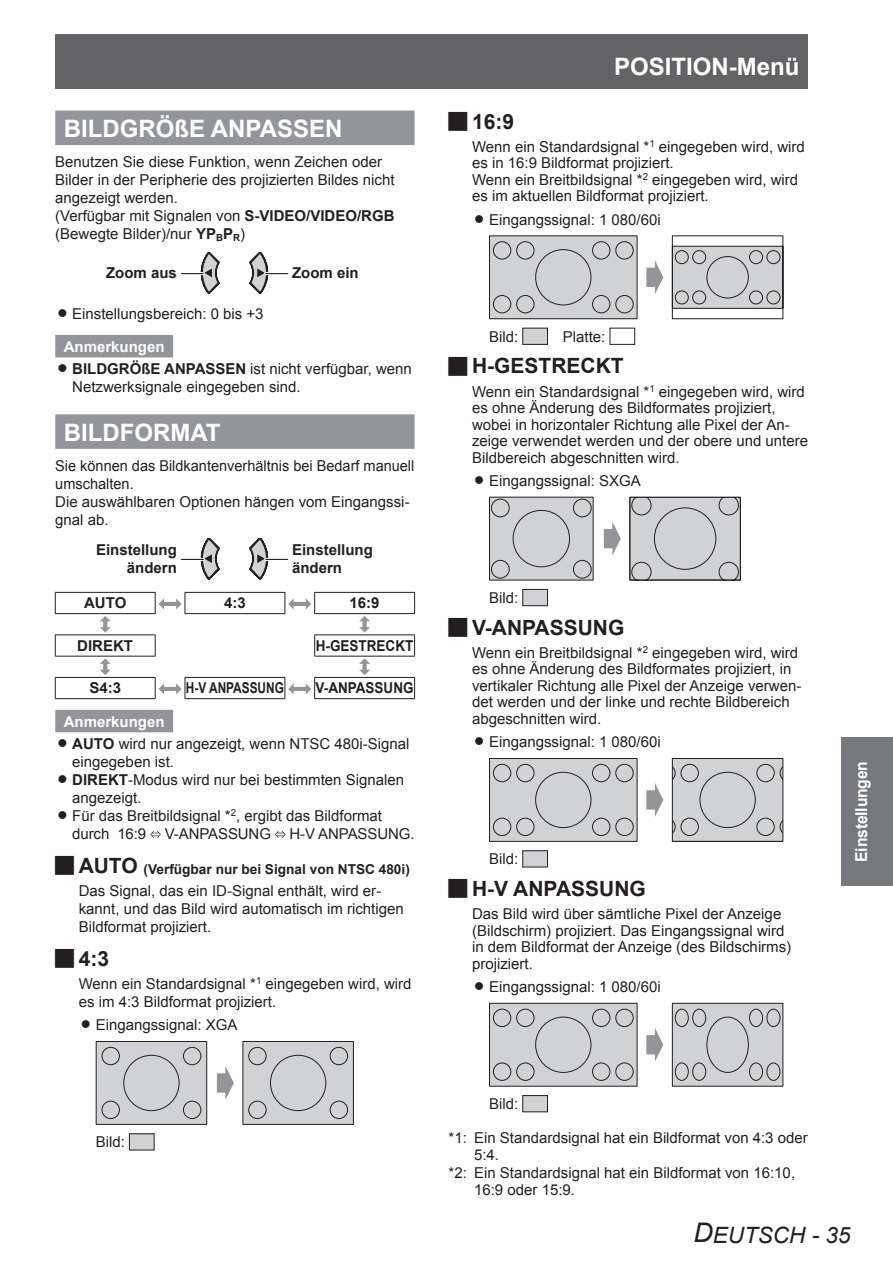
<style>
.page{position:relative;width:893px;height:1263px;background:#fff}
.page>*{position:absolute;margin:0;border:0;box-sizing:border-box;transform-origin:0 0}
.t1{font:700 24px "Arial";color:#fff}
.t2{font:italic 22.5px "Arial";color:#231f20}
.t3{font:700 21px "Arial";color:#231f20}
.t4{font:700 16.5px "Arial";letter-spacing:-.01em;color:#fff;scale:.95 1}
.t5{font:15px/18px "Arial";color:#231f20}
.t6{font:700 15px/18px "Arial";color:#231f20;text-align:right}
.t7{font:700 15px "Arial";color:#231f20;scale:.9 1}
.t8{font:700 15px "Arial";color:#231f20;scale:.79 1}
.t9{font:700 13.65px "Arial";color:#231f20}
.s1{font-weight:700}
.s2{font-weight:700;font-size:9.75px}
.s3{font-weight:700;color:#fff}
.s4{font-size:21px}
.s5{font-size:27px}
</style>
<div class="page">
<div style="left:55px;top:34px;width:753px;height:54px;background:#636366"></div>
<div style="left:842px;top:737px;width:51px;height:149px;background:#76787b"></div>
<div style="left:55px;top:111px;width:360px;height:34px;background:#939598"></div>
<div style="left:55px;top:335px;width:118px;height:22px;background:#939598"></div>
<div style="left:55px;top:414px;width:360px;height:35px;background:#939598"></div>
<div style="left:55px;top:710px;width:118px;height:22px;background:#939598"></div>
<svg style="left:181px;top:252px;width:107px;height:41px"></svg>
<svg style="left:181px;top:538px;width:107px;height:41px"></svg>
<hr style="left:55px;top:592px;width:101px;height:1px;background:#231f20">
<svg style="left:55px;top:593px;width:1px;height:20px"></svg>
<hr style="left:185px;top:592px;width:100px;height:1px;background:#231f20">
<hr style="left:314px;top:592px;width:101px;height:1px;background:#231f20">
<svg style="left:414px;top:593px;width:1px;height:20px"></svg>
<hr style="left:55px;top:613px;width:101px;height:1px;background:#231f20">
<hr style="left:185px;top:613px;width:100px;height:1px;background:#231f20">
<hr style="left:314px;top:613px;width:101px;height:1px;background:#231f20">
<hr style="left:55px;top:634px;width:101px;height:1px;background:#231f20">
<svg style="left:55px;top:635px;width:1px;height:21px"></svg>
<svg style="left:155px;top:635px;width:1px;height:21px"></svg>
<hr style="left:314px;top:634px;width:101px;height:1px;background:#231f20">
<svg style="left:314px;top:635px;width:1px;height:21px"></svg>
<svg style="left:414px;top:635px;width:1px;height:21px"></svg>
<hr style="left:55px;top:656px;width:101px;height:1px;background:#231f20">
<hr style="left:314px;top:656px;width:101px;height:1px;background:#231f20">
<hr style="left:55px;top:677px;width:101px;height:1px;background:#231f20">
<svg style="left:55px;top:678px;width:1px;height:20px"></svg>
<hr style="left:185px;top:677px;width:100px;height:1px;background:#231f20">
<hr style="left:314px;top:677px;width:101px;height:1px;background:#231f20">
<svg style="left:414px;top:678px;width:1px;height:20px"></svg>
<hr style="left:55px;top:698px;width:101px;height:1px;background:#231f20">
<hr style="left:185px;top:698px;width:100px;height:1px;background:#231f20">
<hr style="left:314px;top:698px;width:101px;height:1px;background:#231f20">
<svg style="left:155px;top:593px;width:31px;height:20px"></svg>
<svg style="left:285px;top:593px;width:30px;height:20px"></svg>
<svg style="left:100px;top:616px;width:11px;height:17px"></svg>
<svg style="left:359px;top:616px;width:11px;height:17px"></svg>
<svg style="left:100px;top:658px;width:11px;height:17px"></svg>
<svg style="left:359px;top:658px;width:11px;height:17px"></svg>
<svg style="left:155px;top:678px;width:31px;height:20px"></svg>
<svg style="left:285px;top:678px;width:30px;height:20px"></svg>
<svg style="left:150px;top:831px;width:11px;height:7px"></svg>
<svg style="left:275px;top:831px;width:11px;height:7px"></svg>
<svg style="left:96px;top:1041px;width:111px;height:84px;background:#c3c3c5"></svg>
<svg style="left:217px;top:1066px;width:17px;height:34px"></svg>
<svg style="left:242px;top:1041px;width:112px;height:84px;background:#c3c4c6"></svg>
<div style="left:129px;top:1134px;width:25px;height:16px;background:#d1d2d4"></div>
<div style="left:129px;top:1133px;width:26px;height:17px;border:1px solid #231f20"></div>
<svg style="left:489px;top:235px;width:149px;height:84px;background:#c2c3c5"></svg>
<svg style="left:646px;top:261px;width:17px;height:33px"></svg>
<svg style="left:672px;top:235px;width:111px;height:84px"></svg>
<div style="left:523px;top:328px;width:24px;height:16px;background:#d1d2d4"></div>
<div style="left:522px;top:328px;width:26px;height:17px;border:1px solid #231f20"></div>
<div style="left:610px;top:328px;width:25px;height:17px;border:1px solid #231f20"></div>
<svg style="left:489px;top:497px;width:105px;height:83px;background:#c3c4c6"></svg>
<svg style="left:604px;top:522px;width:17px;height:34px"></svg>
<svg style="left:631px;top:499px;width:108px;height:79px;background:#c9cacc"></svg>
<div style="left:629px;top:497px;width:112px;height:83px;border:1px solid #231f20"></div>
<div style="left:523px;top:589px;width:24px;height:17px;background:#d1d2d4"></div>
<div style="left:522px;top:589px;width:26px;height:17px;border:1px solid #231f20"></div>
<svg style="left:489px;top:758px;width:149px;height:84px;background:#c2c2c4"></svg>
<svg style="left:646px;top:783px;width:17px;height:34px"></svg>
<svg style="left:674px;top:760px;width:107px;height:80px;background:#c8c9cb"></svg>
<div style="left:672px;top:758px;width:111px;height:84px;border:1px solid #231f20"></div>
<div style="left:523px;top:851px;width:24px;height:16px;background:#d1d2d4"></div>
<div style="left:522px;top:850px;width:26px;height:17px;border:1px solid #231f20"></div>
<svg style="left:489px;top:1003px;width:149px;height:84px;background:#c2c3c5"></svg>
<svg style="left:646px;top:1028px;width:17px;height:33px"></svg>
<svg style="left:672px;top:1003px;width:111px;height:84px;background:#c0c1c3"></svg>
<div style="left:523px;top:1095px;width:24px;height:17px;background:#d1d2d4"></div>
<div style="left:522px;top:1095px;width:26px;height:17px;border:1px solid #231f20"></div>
<h1 class="t1" style="left:64px;top:112px;width:280px">BILDGRÖßE ANPASSEN</h1>
<p class="t5" style="left:55px;top:153px;width:341px">Benutzen Sie diese Funktion, wenn Zeichen oder Bilder in der Peripherie des projizierten Bildes nicht angezeigt werden.<br>(Verfügbar mit Signalen von <span class="s1">S-VIDEO/VIDEO/RGB </span>(Bewegte Bilder)/nur <span class="s1">YP</span><span class="s2">B</span><span class="s1">P</span><span class="s2">R</span>)</p>
<p class="t6" style="left:106px;top:264px;width:72px">Zoom aus</p>
<p class="t6" style="left:292px;top:264px;width:68px">Zoom ein</p>
<p class="t5" style="left:72px;top:305px;width:193px">Einstellungsbereich: 0 bis +3</p>
<p class="t5" style="left:72px;top:336px;width:341px;line-height:22.4px;text-indent:-9px"><span class="s3">Anmerkungen<br></span><span class="s1">BILDGRÖßE ANPASSEN</span> ist nicht verfügbar, wenn</p>
<p class="t5" style="left:72px;top:378px;width:230px">Netzwerksignale eingegeben sind.</p>
<h1 class="t1" style="left:64px;top:416px;width:158px">BILDFORMAT</h1>
<p class="t5" style="left:55px;top:457px;width:361px">Sie können das Bildkantenverhältnis bei Bedarf manuell umschalten.<br>Die auswählbaren Optionen hängen vom Eingangssi&shy;gnal ab.</p>
<p class="t6" style="left:96px;top:541px;width:82px">Einstellung ändern</p>
<p class="t6" style="left:292px;top:541px;width:82px;text-align:left">Einstellung ändern</p>
<p class="t6" style="left:84px;top:595px;width:44px">AUTO</p>
<p class="t6" style="left:224px;top:595px;width:23px">4:3</p>
<p class="t6" style="left:350px;top:595px;width:32px">16:9</p>
<p class="t6" style="left:77px;top:637px;width:57px">DIREKT</p>
<p class="t7" style="left:316px;top:636px;width:110px">H-GESTRECKT</p>
<p class="t6" style="left:89px;top:680px;width:33px">S4:3</p>
<p class="t8" style="left:186px;top:678px;width:126px">H-V ANPASSUNG</p>
<p class="t7" style="left:316px;top:678px;width:110px">V-ANPASSUNG</p>
<p class="t5" style="left:72px;top:710px;width:339px;line-height:22.4px;text-indent:-9px"><span class="s3">Anmerkungen<br></span><span class="s1">AUTO</span> wird nur angezeigt, wenn NTSC 480i-Signal</p>
<p class="t5" style="left:72px;top:753px;width:344px">eingegeben ist.<br><span class="s1">DIREKT</span>-Modus wird nur bei bestimmten Signalen angezeigt.<br>Für das Breitbildsignal *<sup>2</sup>, ergibt das Bildformat durch 16:9 V-ANPASSUNG H-V ANPASSUNG.</p>
<p class="t9" style="left:79px;top:861px;width:333px"><span class="s4">AUTO</span> (Verfügbar nur bei Signal von NTSC 480i)</p>
<p class="t5" style="left:79px;top:882px;width:327px">Das Signal, das ein ID-Signal enthält, wird er&shy;kannt, und das Bild wird automatisch im richtigen<br>Bildformat projiziert.</p>
<h3 class="t3" style="left:79px;top:944px;width:32px">4:3</h3>
<p class="t5" style="left:79px;top:975px;width:334px">Wenn ein Standardsignal *<sup>1</sup> eingegeben wird, wird es im 4:3 Bildformat projiziert.</p>
<p class="t5" style="left:96px;top:1016px;width:143px">Eingangssignal: XGA</p>
<p class="t5" style="left:96px;top:1133px;width:28px">Bild:</p>
<h1 class="t1" style="left:614px;top:51px;width:187px">POSITION-Menü</h1>
<h3 class="t3" style="left:472px;top:107px;width:44px">16:9</h3>
<p class="t5" style="left:472px;top:138px;width:334px;line-height:16.5px">Wenn ein Standardsignal *<sup>1</sup> eingegeben wird, wird es in 16:9 Bildformat projiziert.<br>Wenn ein Breitbildsignal *<sup>2</sup> eingegeben wird, wird es im aktuellen Bildformat projiziert.</p>
<p class="t5" style="left:489px;top:211px;width:173px">Eingangssignal: 1 080/60i</p>
<p class="t5" style="left:489px;top:327px;width:28px">Bild:</p>
<p class="t5" style="left:563px;top:327px;width:41px">Platte:</p>
<h3 class="t3" style="left:472px;top:352px;width:153px">H-GESTRECKT</h3>
<p class="t5" style="left:472px;top:383px;width:338px;line-height:16.5px">Wenn ein Standardsignal *<sup>1</sup> eingegeben wird, wird es ohne Änderung des Bildformates projiziert, wobei in horizontaler Richtung alle Pixel der An&shy;zeige verwendet werden und der obere und untere Bildbereich abgeschnitten wird.</p>
<p class="t5" style="left:489px;top:472px;width:153px">Eingangssignal: SXGA</p>
<p class="t5" style="left:489px;top:589px;width:28px">Bild:</p>
<h3 class="t3" style="left:472px;top:613px;width:154px">V-ANPASSUNG</h3>
<p class="t5" style="left:472px;top:644px;width:331px;line-height:16.5px">Wenn ein Breitbildsignal *<sup>2</sup> eingegeben wird, wird es ohne Änderung des Bildformates projiziert, in vertikaler Richtung alle Pixel der Anzeige verwen&shy;det werden und der linke und rechte Bildbereich abgeschnitten wird.</p>
<p class="t5" style="left:489px;top:733px;width:173px">Eingangssignal: 1 080/60i</p>
<p class="t5" style="left:489px;top:850px;width:28px">Bild:</p>
<h3 class="t3" style="left:472px;top:875px;width:175px">H-V ANPASSUNG</h3>
<p class="t5" style="left:472px;top:906px;width:321px;line-height:16.5px">Das Bild wird über sämtliche Pixel der Anzeige (Bildschirm) projiziert. Das Eingangssignal wird in dem Bildformat der Anzeige (des Bildschirms) projiziert.</p>
<p class="t5" style="left:489px;top:978px;width:173px">Eingangssignal: 1 080/60i</p>
<p class="t5" style="left:489px;top:1095px;width:28px">Bild:</p>
<p class="t5" style="left:449px;top:1129px;width:361px">** * Ein Standardsignal hat ein Bildformat von 4:3 oder</p>
<p class="t5" style="left:474px;top:1146px;width:27px">5:4.</p>
<p class="t5" style="left:449px;top:1163px;width:348px">** * Ein Standardsignal hat ein Bildformat von 16:10,</p>
<p class="t5" style="left:474px;top:1181px;width:102px">16:9 oder 15:9.</p>
<p class="t4" style="left:850px;top:862px;width:108px;rotate:-90deg">Einstellungen</p>
<h2 class="t2" style="left:693px;top:1220px;width:159px"><span class="s5">D</span>EUTSCH - 35</h2>
</div>
